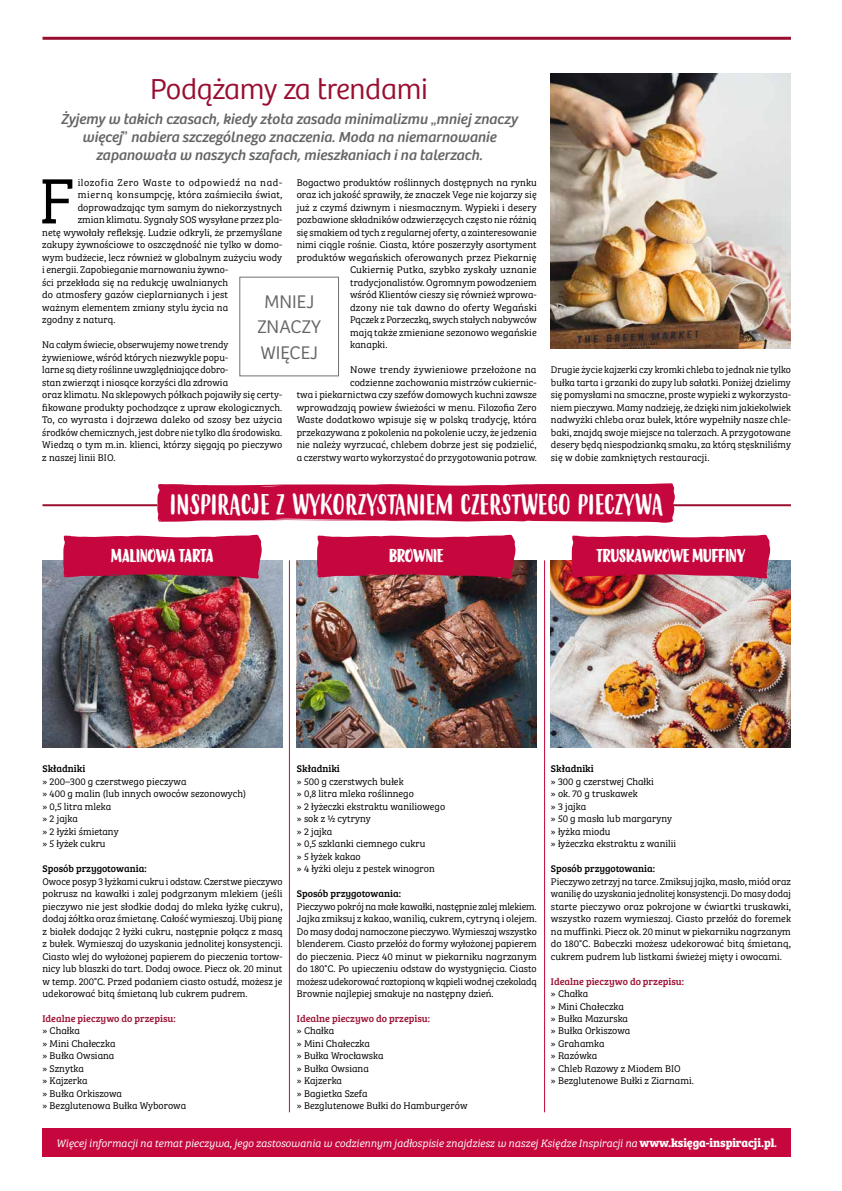
<style>
.page{position:relative;width:842px;height:1191px;background:#fff}
.page>*{position:absolute;margin:0;border:0;box-sizing:border-box;transform-origin:0 0}
.t1{font:66.3px "Bree Serif Lt";color:#000}
.t2{font:300 30px "Bree";letter-spacing:-.01em;color:#990e30}
.t3{font:28px "Budidaya";color:#fff}
.t4{font:700 20px "Liebe Doris";color:#fff}
.t5{font:300 19px/25.6px "Bree";color:#646567;text-align:center}
.t6{font:italic 15px/18px "Bree";color:#646567;text-align:center}
.t7{font:italic 11px "Bree Serif Lt";letter-spacing:-.01em;color:#fff}
.t8{font:10px/12.5px "Bree Serif Lt";color:#000}
.t9{font:10px "Bree Serif";color:#000}
.t10{font:10px "Bree Serif";color:#990e30}
.t11{font:10px "Bree Serif Lt";letter-spacing:.055em;color:#000}
.s1{font-family:"Bree Serif Lt";font-style:normal}
.s2{font-family:"Bree Serif";font-weight:700;font-style:normal;font-size:12px}
.s3{font-family:"Bree Serif";font-weight:700;font-style:normal}
</style>
<div class="page">
<img style="left:43px;top:560px;width:240px;height:187px">
<img style="left:296px;top:560px;width:240px;height:187px">
<img style="left:551px;top:560px;width:240px;height:187px">
<svg style="left:317px;top:534px;width:199px;height:45px;background:#c21c4a"></svg>
<svg style="left:571px;top:534px;width:199px;height:45px;background:#c61e4d"></svg>
<svg style="left:63px;top:534px;width:199px;height:45px;background:#c01c4a"></svg>
<hr style="left:43px;top:37px;width:748px;height:3px;background:#990e30">
<hr style="left:43px;top:504px;width:114px;height:2px;background:#990e30">
<hr style="left:672px;top:504px;width:119px;height:2px;background:#990e30">
<svg style="left:157px;top:483px;width:518px;height:40px;background:#ca1f4f"></svg>
<hr style="left:289px;top:560px;width:1px;height:552px;background:#c5073d">
<hr style="left:544px;top:560px;width:1px;height:552px;background:#c5073d">
<div style="left:43px;top:1128px;width:748px;height:28px;background:#c5073d"></div>
<img style="left:551px;top:74px;width:240px;height:275px">
<div style="left:240px;top:277px;width:99px;height:99px;border:1px solid #707172"></div>
<h2 class="t2" style="left:150px;top:72px;width:279px">Podążamy za trendami</h2>
<h3 class="t6" style="left:61px;top:110px;width:458px">Żyjemy w takich czasach, kiedy złota zasada minimalizmu <span class="s1">„</span>mniej znaczy więcej<span class="s1">”</span> nabiera szczególnego znaczenia. Moda na niemarnowanie zapanowała w naszych szafach, mieszkaniach i na talerzach.</h3>
<p class="t8" style="left:297px;top:176px;width:242px">Bogactwo produktów roślinnych dostępnych na rynku</p>
<p class="t8" style="left:297px;top:188px;width:242px">oraz ich jakość sprawiły, że znaczek Vege nie kojarzy się</p>
<p class="t8" style="left:297px;top:201px;width:242px">już z czymś dziwnym i niesmacznym. Wypieki i desery</p>
<p class="t8" style="left:297px;top:213px;width:242px">pozbawione składników odzwierzęcych często nie różnią</p>
<p class="t8" style="left:297px;top:226px;width:241px">się smakiem od tych z regularnej oferty, a zainteresowanie</p>
<p class="t8" style="left:297px;top:238px;width:241px">nimi ciągle rośnie. Ciasta, które poszerzyły asortyment</p>
<p class="t8" style="left:297px;top:251px;width:241px">produktów wegańskich oferowanych przez Piekarnię</p>
<p class="t8" style="left:350px;top:263px;width:188px">Cukiernię Putka, szybko zyskały uznanie</p>
<p class="t8" style="left:350px;top:276px;width:188px">tradycjonalistów. Ogromnym powodzeniem</p>
<p class="t8" style="left:350px;top:288px;width:188px">wśród Klientów cieszy się również wprowa-</p>
<p class="t8" style="left:350px;top:300px;width:188px">dzony nie tak dawno do oferty Wegański</p>
<p class="t8" style="left:350px;top:313px;width:188px">Pączek z Porzeczką, swych stałych nabywców</p>
<p class="t8" style="left:350px;top:325px;width:188px">mają także zmieniane sezonowo wegańskie</p>
<p class="t8" style="left:350px;top:338px;width:39px">kanapki.</p>
<p class="t8" style="left:297px;top:363px;width:242px;text-align:right">Nowe trendy żywieniowe przełożone na<br>codzienne zachowania mistrzów cukiernic-<br>twa i piekarnictwa czy szefów domowych kuchni zawsze wprowadzają powiew świeżości w menu. Filozofia Zero Waste dodatkowo wpisuje się w polską tradycję, która przekazywana z pokolenia na pokolenie uczy, że jedzenia nie należy wyrzucać, chlebem dobrze jest się podzielić, a czerstwy warto wykorzystać do przygotowania potraw.</p>
<h1 class="t1" style="left:39px;top:153px;width:37px">F</h1>
<p class="t11" style="left:78px;top:175px;width:206px">ilozofia Zero Waste to odpowiedź na nad-</p>
<p class="t8" style="left:78px;top:188px;width:206px">mierną konsumpcję, która zaśmieciła świat,</p>
<p class="t8" style="left:78px;top:201px;width:206px">doprowadzając tym samym do niekorzystnych</p>
<p class="t8" style="left:78px;top:213px;width:206px">zmian klimatu. Sygnały SOS wysyłane przez pla-</p>
<p class="t8" style="left:42px;top:226px;width:241px">netę wywołały refleksję. Ludzie odkryli, że przemyślane</p>
<p class="t8" style="left:42px;top:238px;width:242px">zakupy żywnościowe to oszczędność nie tylko w domo-</p>
<p class="t8" style="left:42px;top:251px;width:241px">wym budżecie, lecz również w globalnym zużyciu wody</p>
<p class="t8" style="left:42px;top:263px;width:187px">i energii. Zapobieganie marnowaniu żywno-</p>
<p class="t8" style="left:42px;top:276px;width:187px">ści przekłada się na redukcję uwalnianych</p>
<p class="t8" style="left:42px;top:288px;width:187px">do atmosfery gazów cieplarnianych i jest</p>
<p class="t8" style="left:42px;top:300px;width:187px">ważnym elementem zmiany stylu życia na</p>
<p class="t8" style="left:42px;top:313px;width:75px">zgodny z naturą.</p>
<p class="t8" style="left:42px;top:338px;width:242px">Na całym świecie, obserwujemy nowe trendy żywieniowe, wśród których niezwykle popu-<br>larne są diety roślinne uwzględniające dobro-<br>stan zwierząt i niosące korzyści dla zdrowia<br>oraz klimatu. Na sklepowych półkach pojawiły się certy&shy;fikowane produkty pochodzące z upraw ekologicznych.<br>To, co wyrasta i dojrzewa daleko od szosy bez użycia środków chemicznych, jest dobre nie tylko dla środowiska.<br>Wiedzą o tym m.in. klienci, którzy sięgają po pieczywo z naszej linii BIO.</p>
<h3 class="t5" style="left:257px;top:289px;width:65px">MNIEJ<br>ZNACZY<br>WIĘCEJ</h3>
<p class="t8" style="left:551px;top:363px;width:242px;text-align:justify">Drugie życie kajzerki czy kromki chleba to jednak nie tylko bułka tarta i grzanki do zupy lub sałatki. Poniżej dzielimy się pomysłami na smaczne, proste wypieki z wykorzysta&shy;niem pieczywa. Mamy nadzieję, że dzięki nim jakiekolwiek nadwyżki chleba oraz bułek, które wypełniły nasze chle&shy;baki, znajdą swoje miejsce na talerzach. A przygotowane desery będą niespodzianką smaku, za którą stęskniliśmy się w dobie zamkniętych restauracji.</p>
<h3 class="t3" style="left:170px;top:488px;width:495px">INSPIRACJE Z WYKORZYSTANIEM CZERSTWEGO PIECZYWA</h3>
<h3 class="t4" style="left:111px;top:543px;width:104px">MALINOWA TARTA</h3>
<h3 class="t4" style="left:389px;top:543px;width:56px">BROWNIE</h3>
<h3 class="t4" style="left:596px;top:543px;width:150px">TRUSKAWKOWE MUFFINY</h3>
<p class="t9" style="left:43px;top:761px;width:44px">Składniki</p>
<p class="t8" style="left:43px;top:774px;width:205px">» 200–300 g czerstwego pieczywa<br>» 400 g malin (lub innych owoców sezonowych) » 0,5 litra mleka<br>» 2 jajka<br>» 2 łyżki śmietany<br>» 5 łyżek cukru</p>
<p class="t9" style="left:43px;top:861px;width:106px">Sposób przygotowania:</p>
<p class="t8" style="left:43px;top:874px;width:242px;text-align:justify">Owoce posyp 3 łyżkami cukru i odstaw. Czerstwe pieczywo pokrusz na kawałki i zalej podgrzanym mlekiem (jeśli pieczywo nie jest słodkie dodaj do mleka łyżkę cukru), dodaj żółtka oraz śmietanę. Całość wymieszaj. Ubij pianę z białek dodając 2 łyżki cukru, następnie połącz z masą z bułek. Wymieszaj do uzyskania jednolitej konsystencji.<br>Ciasto wlej do wyłożonej papierem do pieczenia tortow&shy;nicy lub blaszki do tart. Dodaj owoce. Piecz ok. 20 minut w temp. 200°C. Przed podaniem ciasto ostudź, możesz je udekorować bitą śmietaną lub cukrem pudrem.</p>
<p class="t10" style="left:43px;top:1011px;width:135px">Idealne pieczywo do przepisu:</p>
<p class="t8" style="left:43px;top:1024px;width:145px">» Chałka<br>» Mini Chałeczka<br>» Bułka Owsiana<br>» Sznytka<br>» Kajzerka<br>» Bułka Orkiszowa<br>» Bezglutenowa Bułka Wyborowa</p>
<p class="t9" style="left:297px;top:761px;width:44px">Składniki</p>
<p class="t8" style="left:297px;top:774px;width:150px">» 500 g czerstwych bułek<br>» 0,8 litra mleka roślinnego<br>» 2 łyżeczki ekstraktu waniliowego » sok z ½ cytryny<br>» 2 jajka<br>» 0,5 szklanki ciemnego cukru<br>» 5 łyżek kakao<br>» 4 łyżki oleju z pestek winogron</p>
<p class="t9" style="left:297px;top:886px;width:106px">Sposób przygotowania:</p>
<p class="t8" style="left:297px;top:899px;width:241px;text-align:justify">Pieczywo pokrój na małe kawałki, następnie zalej mlekiem.<br>Jajka zmiksuj z kakao, wanilią, cukrem, cytryną i olejem.<br>Do masy dodaj namoczone pieczywo. Wymieszaj wszystko blenderem. Ciasto przełóż do formy wyłożonej papierem do pieczenia. Piecz 40 minut w piekarniku nagrzanym do 180°C. Po upieczeniu odstaw do wystygnięcia. Ciasto możesz udekorować roztopioną w kąpieli wodnej czekoladą Brownie najlepiej smakuje na następny dzień.</p>
<p class="t10" style="left:297px;top:1011px;width:135px">Idealne pieczywo do przepisu:</p>
<p class="t8" style="left:297px;top:1024px;width:172px">» Chałka<br>» Mini Chałeczka<br>» Bułka Wrocławska<br>» Bułka Owsiana<br>» Kajzerka<br>» Bagietka Szefa<br>» Bezglutenowe Bułki do Hamburgerów</p>
<p class="t9" style="left:551px;top:761px;width:44px">Składniki</p>
<p class="t8" style="left:551px;top:774px;width:127px">» 300 g czerstwej Chałki<br>» ok. 70 g truskawek<br>» 3 jajka<br>» 50 g masła lub margaryny » łyżka miodu<br>» łyżeczka ekstraktu z wanilii</p>
<p class="t9" style="left:551px;top:861px;width:106px">Sposób przygotowania:</p>
<p class="t8" style="left:551px;top:874px;width:242px;text-align:justify">Pieczywo zetrzyj na tarce. Zmiksuj jajka, masło, miód oraz wanilię do uzyskania jednolitej konsystencji. Do masy dodaj starte pieczywo oraz pokrojone w ćwiartki truskawki, wszystko razem wymieszaj. Ciasto przełóż do foremek na muffinki. Piecz ok. 20 minut w piekarniku nagrzanym do 180°C. Babeczki możesz udekorować bitą śmietaną, cukrem pudrem lub listkami świeżej mięty i owocami.</p>
<p class="t10" style="left:551px;top:973px;width:135px">Idealne pieczywo do przepisu:</p>
<p class="t8" style="left:551px;top:986px;width:144px">» Chałka<br>» Mini Chałeczka<br>» Bułka Mazurska<br>» Bułka Orkiszowa<br>» Grahamka<br>» Razówka<br>» Chleb Razowy z Miodem BIO<br>» Bezglutenowe Bułki z Ziarnami.</p>
<p class="t7" style="left:56px;top:1134px;width:722px">Więcej informacji na temat pieczywa, jego zastosowania w codziennym jadłospisie znajdziesz w naszej Księdze Inspiracji na <span class="s2">www.księga-inspiracji.pl</span><span class="s3">.</span></p>
</div>
